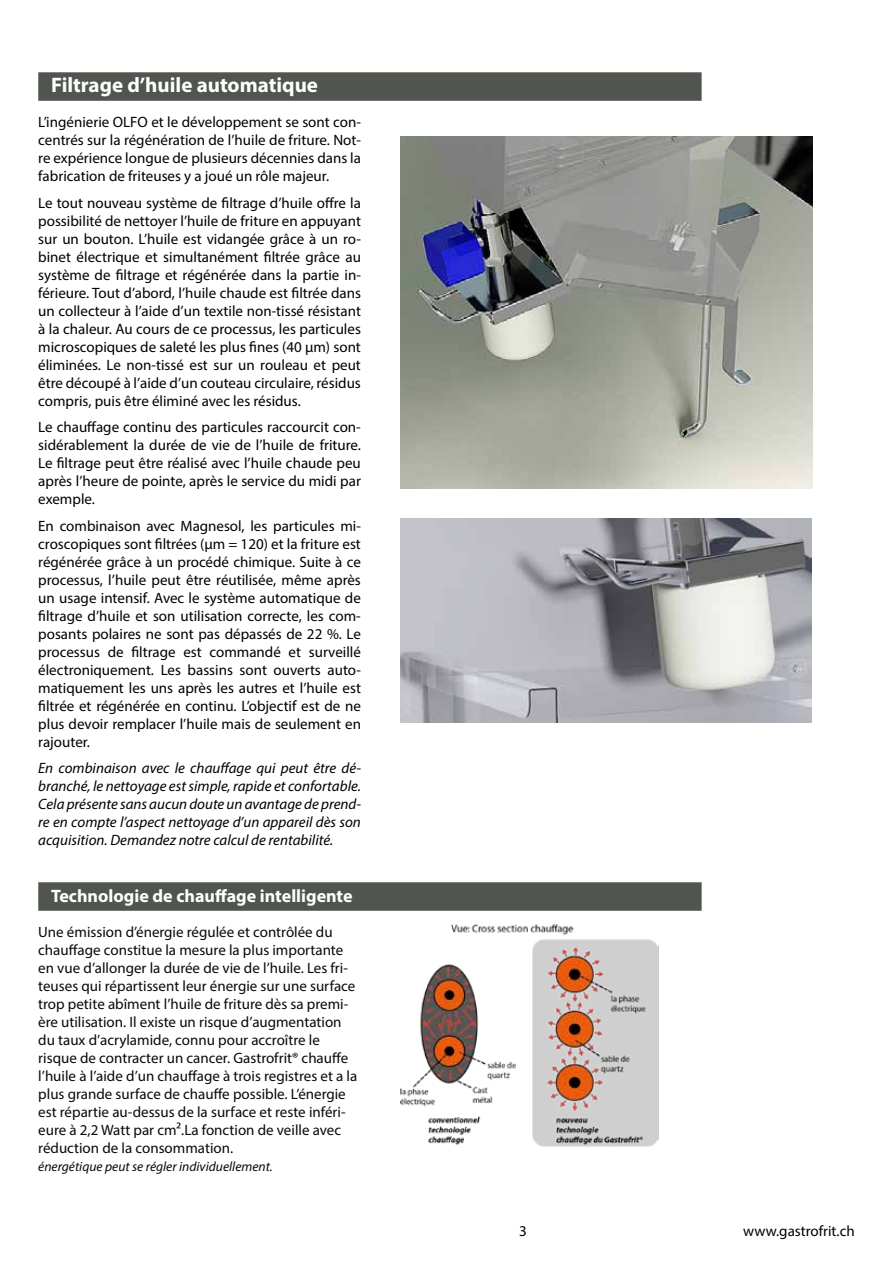
<style>
.page{position:relative;width:893px;height:1263px;background:#fff}
.page>*{position:absolute;margin:0;border:0;box-sizing:border-box;transform-origin:0 0}
.t1{font:700 21px "Myriad Pro";color:#fff}
.t2{font:700 18px "Myriad Pro";color:#fff}
.t3{font:15px/18px "Myriad Pro";color:#000;text-align:justify}
.t4{font:15px/18px "Myriad Pro";color:#0a0a0a}
.t5{font:italic 15px/18px "Myriad Pro";color:#000;text-align:justify}
.t6{font:italic 13.5px "Myriad Pro";color:#0a0a0a}
</style>
<div class="page">
<img style="left:401px;top:137px;width:411px;height:351px">
<img style="left:400px;top:519px;width:412px;height:203px">
<div style="left:38px;top:72px;width:664px;height:29px;background:#51554f"></div>
<div style="left:38px;top:882px;width:664px;height:29px;background:#51554f"></div>
<img style="left:401px;top:924px;width:257px;height:223px">
<h1 class="t1" style="left:51px;top:72px;width:268px">Filtrage d’huile automatique</h1>
<p class="t3" style="left:38px;top:113px;width:324px">L’ingénierie OLFO et le développement se sont con&shy;centrés sur la régénération de l’huile de friture. Not&shy;re expérience longue de plusieurs décennies dans la fabrication de friteuses y a joué un rôle majeur.</p>
<p class="t3" style="left:38px;top:194px;width:324px">Le tout nouveau système de filtrage d’huile offre la possibilité de nettoyer l’huile de friture en appuyant sur un bouton. L’huile est vidangée grâce à un ro&shy;binet électrique et simultanément filtrée grâce au système de filtrage et régénérée dans la partie in&shy;férieure. Tout d’abord, l’huile chaude est filtrée dans un collecteur à l’aide d’un textile non-tissé résistant à la chaleur. Au cours de ce processus, les particules microscopiques de saleté les plus fines (40 µm) sont éliminées. Le non-tissé est sur un rouleau et peut être découpé à l’aide d’un couteau circulaire, résidus compris, puis être éliminé avec les résidus.</p>
<p class="t3" style="left:38px;top:418px;width:324px">Le chauffage continu des particules raccourcit con&shy;sidérablement la durée de vie de l’huile de friture.<br>Le filtrage peut être réalisé avec l’huile chaude peu après l’heure de pointe, après le service du midi par exemple.</p>
<p class="t3" style="left:38px;top:517px;width:324px">En combinaison avec Magnesol, les particules mi&shy;croscopiques sont filtrées (µm = 120) et la friture est régénérée grâce à un procédé chimique. Suite à ce processus, l’huile peut être réutilisée, même après un usage intensif. Avec le système automatique de filtrage d’huile et son utilisation correcte, les com&shy;posants polaires ne sont pas dépassés de 22 %. Le processus de filtrage est commandé et surveillé électroniquement. Les bassins sont ouverts auto&shy;matiquement les uns après les autres et l’huile est filtrée et régénérée en continu. L’objectif est de ne plus devoir remplacer l’huile mais de seulement en rajouter.</p>
<p class="t5" style="left:38px;top:759px;width:324px">En combinaison avec le chauffage qui peut être dé&shy;branché, le nettoyage est simple, rapide et confortable.<br>Cela présente sans aucun doute un avantage de prend&shy;re en compte l’aspect nettoyage d’un appareil dès son acquisition. Demandez notre calcul de rentabilité.</p>
<p class="t2" style="left:51px;top:884px;width:303px">Technologie de chauffage intelligente</p>
<p class="t4" style="left:38px;top:923px;width:321px">Une émission d’énergie régulée et contrôlée du chauffage constitue la mesure la plus importante en vue d’allonger la durée de vie de l’huile. Les fri&shy;teuses qui répartissent leur énergie sur une surface trop petite abîment l’huile de friture dès sa premi&shy;ère utilisation. Il existe un risque d’augmentation du taux d’acrylamide, connu pour accroître le risque de contracter un cancer. Gastrofrit® chauffe l’huile à l’aide d’un chauffage à trois registres et a la plus grande surface de chauffe possible. L’énergie est répartie au-dessus de la surface et reste inféri&shy;eure à 2,2 Watt par cm².La fonction de veille avec réduction de la consommation.</p>
<p class="t6" style="left:38px;top:1158px;width:236px">énergétique peut se régler individuellement.</p>
<p class="t3" style="left:519px;top:1222px;width:9px">3</p>
<p class="t3" style="left:743px;top:1222px;width:113px">www.gastrofrit.ch</p>
</div>
